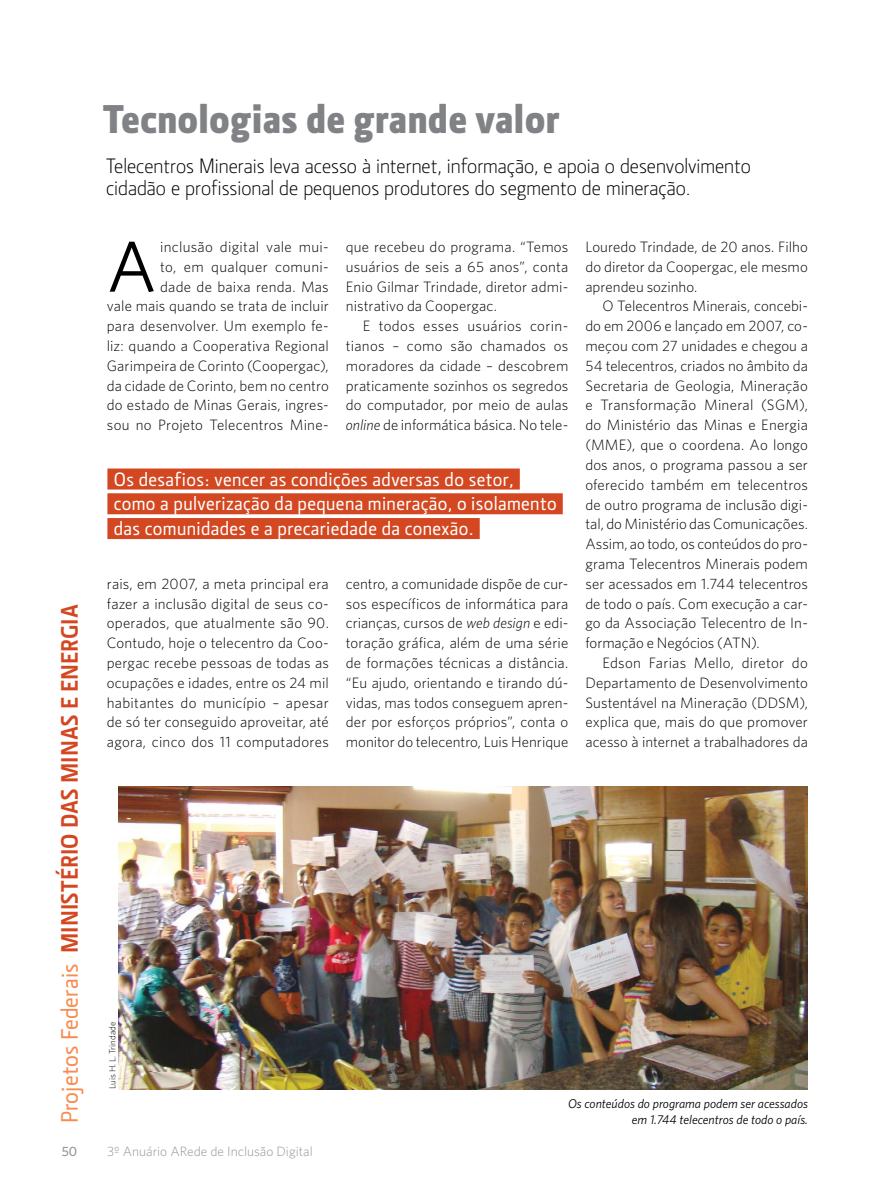
<style>
.page{position:relative;width:893px;height:1191px;background:#fff}
.page>*{position:absolute;margin:0;border:0;box-sizing:border-box;transform-origin:0 0}
.t1{font:72px "Whitney";color:#000}
.t2{font:900 40.5px "Section";color:#808285}
.t3{font:700 24px "Section";letter-spacing:.01em;color:#d34721}
.t4{font:300 21px/22.5px "Section";color:#000}
.t5{font:500 19.5px/24.8px "Section";letter-spacing:.02em;color:#fff}
.t6{font:300 15px/19.8px "Whitney";letter-spacing:.005em;color:#000;text-align:justify}
.t7{font:300 15px "Whitney";letter-spacing:.025em;color:#000}
.t8{font:300 13.5px "Whitney";color:#939598}
.t9{font:500 13.5px "Whitney";color:#939598}
.t10{font:italic 12.75px/15.3px "Whitney";color:#000;text-align:right}
.t11{font:300 9px "Whitney";color:#000}
.s1{font-weight:500;color:#f68c50}
.s2{font-style:italic}
</style>
<div class="page">
<div style="left:107px;top:468px;width:413px;height:21px;background:#d34721"></div>
<div style="left:107px;top:493px;width:456px;height:21px;background:#d34721"></div>
<div style="left:107px;top:518px;width:373px;height:21px;background:#d34721"></div>
<img style="left:118px;top:787px;width:690px;height:302px">
<p class="t3" style="left:56px;top:1123px;width:520px;rotate:-90deg"><span class="s1">Projetos Federais</span> ministério das minas e energia</p>
<p class="t2" style="left:103px;top:96px;width:458px">Tecnologias de grande valor</p>
<p class="t4" style="left:106px;top:155px;width:646px">Telecentros Minerais leva acesso à internet, informação, e apoia o desenvolvimento cidadão e profissional de pequenos produtores do segmento de mineração.</p>
<p class="t6" style="left:107px;top:237px;width:224px;text-align:right">inclusão digital vale mui-<br>to, em qualquer comuni-<br>dade de baixa renda. Mas<br>vale mais quando se trata de incluir para desenvolver. Um exemplo fe&shy;liz: quando a Cooperativa Regional<br>Garimpeira de Corinto (Coopergac), da cidade de Corinto, bem no centro do estado de Minas Gerais, ingres&shy;sou no Projeto Telecentros Mine-</p>
<p class="t1" style="left:107px;top:224px;width:51px">A</p>
<p class="t6" style="left:346px;top:237px;width:224px">que recebeu do programa. “Temos</p>
<p class="t6" style="left:346px;top:256px;width:224px">usuários de seis a 65 anos”, conta</p>
<p class="t6" style="left:346px;top:276px;width:224px">Enio Gilmar Trindade, diretor admi-</p>
<p class="t6" style="left:346px;top:296px;width:153px">nistrativo da Coopergac.</p>
<p class="t7" style="left:363px;top:317px;width:207px">E todos esses usuários corin-</p>
<p class="t6" style="left:346px;top:336px;width:224px">tianos – como são chamados os</p>
<p class="t6" style="left:346px;top:355px;width:224px">moradores da cidade – descobrem</p>
<p class="t6" style="left:346px;top:375px;width:224px">praticamente sozinhos os segredos</p>
<p class="t6" style="left:346px;top:395px;width:224px">do computador, por meio de aulas</p>
<p class="t6" style="left:346px;top:415px;width:224px"><span class="s2">online</span> de informática básica. No tele-</p>
<p class="t5" style="left:114px;top:467px;width:444px">Os desafios: vencer as condições adversas do setor, como a pulverização da pequena mineração, o isolamento das comunidades e a precariedade da conexão.</p>
<p class="t6" style="left:107px;top:573px;width:224px">rais, em 2007, a meta principal era fazer a inclusão digital de seus co&shy;operados, que atualmente são 90.<br>Contudo, hoje o telecentro da Coo&shy;pergac recebe pessoas de todas as ocupações e idades, entre os 24 mil habitantes do município – apesar de só ter conseguido aproveitar, até agora, cinco dos 11 computadores</p>
<p class="t6" style="left:346px;top:573px;width:224px">centro, a comunidade dispõe de cur&shy;sos específicos de informática para crianças, cursos de <span class="s2">web design</span> e edi&shy;toração gráfica, além de uma série de formações técnicas a distância. “Eu ajudo, orientando e tirando dú&shy;vidas, mas todos conseguem apren&shy;der por esforços próprios”, conta o monitor do telecentro, Luis Henrique</p>
<p class="t6" style="left:585px;top:237px;width:224px">Louredo Trindade, de 20 anos. Filho</p>
<p class="t6" style="left:585px;top:256px;width:224px">do diretor da Coopergac, ele mesmo</p>
<p class="t6" style="left:585px;top:276px;width:114px">aprendeu sozinho.</p>
<p class="t6" style="left:602px;top:296px;width:207px">O Telecentros Minerais, concebi-</p>
<p class="t6" style="left:585px;top:316px;width:224px">do em 2006 e lançado em 2007, co-</p>
<p class="t6" style="left:585px;top:336px;width:224px">meçou com 27 unidades e chegou a</p>
<p class="t6" style="left:585px;top:355px;width:224px">54 telecentros, criados no âmbito da</p>
<p class="t6" style="left:585px;top:375px;width:224px">Secretaria de Geologia, Mineração</p>
<p class="t6" style="left:585px;top:395px;width:224px">e Transformação Mineral (SGM),</p>
<p class="t6" style="left:585px;top:415px;width:224px">do Ministério das Minas e Energia</p>
<p class="t6" style="left:585px;top:435px;width:224px">(MME), que o coordena. Ao longo</p>
<p class="t6" style="left:585px;top:454px;width:224px">dos anos, o programa passou a ser</p>
<p class="t6" style="left:585px;top:474px;width:224px">oferecido também em telecentros</p>
<p class="t6" style="left:585px;top:494px;width:224px">de outro programa de inclusão digi-</p>
<p class="t6" style="left:585px;top:514px;width:224px">tal, do Ministério das Comunicações.</p>
<p class="t6" style="left:585px;top:534px;width:224px">Assim, ao todo, os conteúdos do pro-</p>
<p class="t6" style="left:585px;top:553px;width:224px">grama Telecentros Minerais podem</p>
<p class="t6" style="left:585px;top:573px;width:224px">ser acessados em 1.744 telecentros</p>
<p class="t6" style="left:585px;top:593px;width:224px">de todo o país. Com execução a car-</p>
<p class="t6" style="left:585px;top:613px;width:224px">go da Associação Telecentro de In-</p>
<p class="t6" style="left:585px;top:633px;width:176px">formação e Negócios (ATN).</p>
<p class="t6" style="left:602px;top:652px;width:207px">Edson Farias Mello, diretor do</p>
<p class="t6" style="left:585px;top:672px;width:224px">Departamento de Desenvolvimento</p>
<p class="t6" style="left:585px;top:692px;width:224px">Sustentável na Mineração (DDSM),</p>
<p class="t6" style="left:585px;top:712px;width:224px">explica que, mais do que promover</p>
<p class="t6" style="left:585px;top:732px;width:224px">acesso à internet a trabalhadores da</p>
<p class="t11" style="left:107px;top:1089px;width:69px;rotate:-90deg">Luis H. L. Trindade</p>
<p class="t10" style="left:568px;top:1096px;width:241px">Os conteúdos do programa podem ser acessados em 1.744 telecentros de todo o país.</p>
<p class="t9" style="left:62px;top:1143px;width:17px">50</p>
<p class="t8" style="left:107px;top:1143px;width:207px">3º Anuário ARede de Inclusão Digital</p>
</div>
